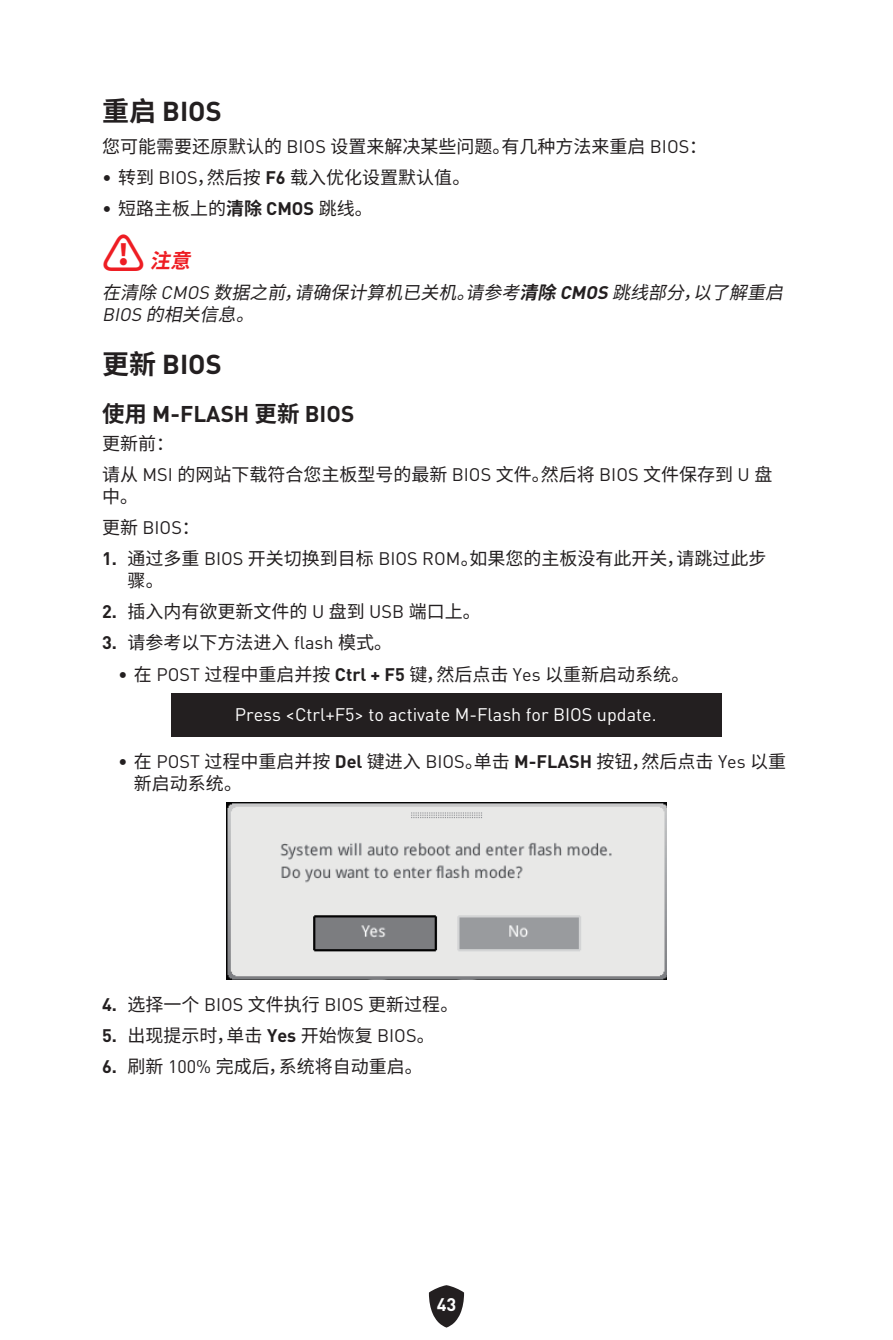
<style>
.page{position:relative;width:893px;height:1340px;background:#fff}
.page>*{position:absolute;margin:0;border:0;box-sizing:border-box;transform-origin:0 0}
.t1{font:700 27px "MSI Din Pro Noto CJK";color:#231f20}
.t2{font:700 22.5px "MSI Din Pro Noto CJK";color:#231f20}
.t3{font:italic 700 20.25px "MSI Din Pro Noto CJK";color:#ee1d23}
.t4{font:18px/31.3px "MSI Din Pro Noto CJK";color:#231f20}
.t5{font:italic 18px/21.6px "MSI Din Pro Noto CJK";color:#231f20}
.t6{font:18px "MSI Din Pro Noto CJK";color:#fff}
.t7{font:700 18px "MSI Din Pro Noto CJK";color:#fff}
.s1{font-weight:700}
.s2{font-style:normal;font-size:42.75px}
</style>
<div class="page">
<svg style="left:429px;top:1285px;width:35px;height:42px"></svg>
<div style="left:171px;top:693px;width:551px;height:43px;background:#231f20"></div>
<img style="left:226px;top:802px;width:440px;height:177px">
<h1 class="t1" style="left:102px;top:96px;width:121px">重启 BIOS</h1>
<p class="t4" style="left:102px;top:131px;width:607px">您可能需要还原默认的 BIOS 设置来解决某些问题。有几种方法来重启 BIOS：<span class="s1">∙</span> 转到 BIOS，然后按 <span class="s1">F6</span> 载入优化设置默认值。<br><span class="s1">∙</span> 短路主板上的<span class="s1">清除 CMOS</span> 跳线。</p>
<p class="t3" style="left:102px;top:249px;width:100px"><span class="s2">⚠</span> 注意</p>
<p class="t5" style="left:102px;top:282px;width:692px">在清除 CMOS数据之前，请确保计算机已关机。请参考<span class="s1">清除 CMOS</span>跳线部分，以了解重启<br>BIOS的相关信息。</p>
<h1 class="t1" style="left:102px;top:349px;width:121px">更新 BIOS</h1>
<p class="t2" style="left:102px;top:401px;width:254px">使用 M-FLASH 更新 BIOS</p>
<p class="t4" style="left:102px;top:428px;width:672px">更新前：<br>请从 MSI 的网站下载符合您主板型号的最新 BIOS 文件。然后将 BIOS 文件保存到 U 盘</p>
<p class="t4" style="left:102px;top:481px;width:99px">中。<br>更新 BIOS：</p>
<p class="t4" style="left:128px;top:548px;width:640px;line-height:21.6px;text-indent:-26px"><span class="s1">1.</span> 通过多重 BIOS 开关切换到目标 BIOS ROM。如果您的主板没有此开关，请跳过此步骤。</p>
<p class="t4" style="left:102px;top:596px;width:380px"><span class="s1">2.</span> 插入内有欲更新文件的 U 盘到 USB 端口上。</p>
<p class="t4" style="left:102px;top:627px;width:292px"><span class="s1">3.</span> 请参考以下方法进入 flash 模式。</p>
<p class="t4" style="left:118px;top:658px;width:573px">• 在 POST 过程中重启并按 <span class="s1">Ctrl + F5</span> 键，然后点击 Yes 以重新启动系统。</p>
<p class="t6" style="left:235px;top:704px;width:423px">Press &lt;Ctrl+F5&gt; to activate M-Flash for BIOS update.</p>
<p class="t4" style="left:134px;top:751px;width:654px;line-height:21.6px;text-indent:-16px">• 在 POST 过程中重启并按 <span class="s1">Del</span> 键进入 BIOS。单击 <span class="s1">M-FLASH</span> 按钮，然后点击 Yes 以重新启动系统。</p>
<p class="t4" style="left:102px;top:989px;width:358px"><span class="s1">4.</span> 选择一个 BIOS 文件执行 BIOS 更新过程。</p>
<p class="t4" style="left:102px;top:1020px;width:334px"><span class="s1">5.</span> 出现提示时，单击 <span class="s1">Yes</span> 开始恢复 BIOS。</p>
<p class="t4" style="left:102px;top:1051px;width:322px"><span class="s1">6.</span> 刷新 100% 完成后，系统将自动重启。</p>
<p class="t7" style="left:437px;top:1293px;width:21px">43</p>
</div>
